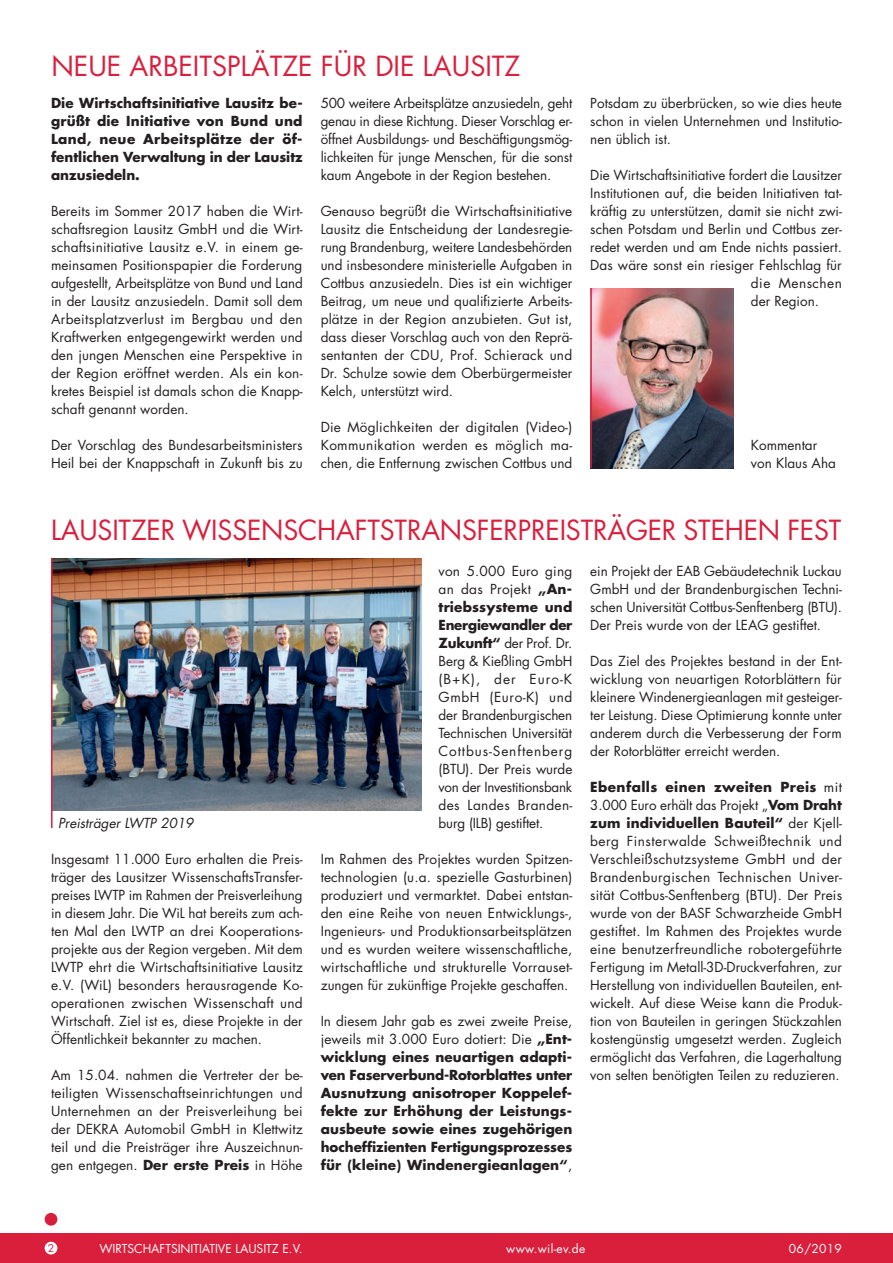
<style>
.page{position:relative;width:893px;height:1263px;background:#fff}
.page>*{position:absolute;margin:0;border:0;box-sizing:border-box;transform-origin:0 0}
.t1{font:27px "Futura";letter-spacing:-.005em;color:#da1f3d}
.t2{font:13.5px/18px "Futura";color:#231f20;text-align:justify}
.t3{font:700 13.5px/18px "Futura";color:#231f20;text-align:justify}
.t4{font:italic 13.5px "Futura";color:#231f20}
.t5{font:13.5px "Futura";letter-spacing:.035em;color:#231f20}
.t6{font:12px "Futura";color:#fff}
.t7{font:12px "Futura";letter-spacing:.025em;color:#fff}
.t8{font:10.5px "Futura";color:#da1f3d}
.s1{font-weight:700}
.s2{font-weight:400}
</style>
<div class="page">
<div style="left:0;top:1233px;width:893px;height:30px;background:#da1f3d"></div>
<div style="left:45px;top:1242px;width:12px;height:12px;background:#fff;border-radius:50%"></div>
<div style="left:45px;top:1213px;width:12px;height:13px;background:#da1f3d;border-radius:50%"></div>
<img style="left:592px;top:288px;width:142px;height:180px">
<hr style="left:590px;top:288px;width:2px;height:180px;background:#da1f3d">
<img style="left:53px;top:558px;width:369px;height:252px">
<hr style="left:51px;top:558px;width:2px;height:270px;background:#da1f3d">
<h1 class="t1" style="left:51px;top:49px;width:470px">NEUE ARBEITSPLÄTZE FÜR DIE LAUSITZ</h1>
<p class="t3" style="left:51px;top:94px;width:253px">Die Wirtschaftsinitiative Lausitz be&shy;grüßt die Initiative von Bund und Land, neue Arbeitsplätze der öf&shy;fentlichen Verwaltung in der Lausitz anzusiedeln.</p>
<p class="t2" style="left:51px;top:202px;width:253px">Bereits im Sommer 2017 haben die Wirt&shy;schaftsregion Lausitz GmbH und die Wirt&shy;schaftsinitiative Lausitz e.V. in einem ge&shy;meinsamen Positionspapier die Forderung aufgestellt, Arbeitsplätze von Bund und Land in der Lausitz anzusiedeln. Damit soll dem Arbeitsplatzverlust im Bergbau und den Kraftwerken entgegengewirkt werden und den jungen Menschen eine Perspektive in der Region eröffnet werden. Als ein kon&shy;kretes Beispiel ist damals schon die Knapp&shy;schaft genannt worden.</p>
<p class="t2" style="left:51px;top:436px;width:253px">Der Vorschlag des Bundesarbeitsministers<br>Heil bei der Knappschaft in Zukunft bis zu</p>
<p class="t2" style="left:321px;top:94px;width:253px">500 weitere Arbeitsplätze anzusiedeln, geht genau in diese Richtung. Dieser Vorschlag er&shy;öffnet Ausbildungs- und Beschäftigungsmög&shy;lichkeiten für junge Menschen, für die sonst kaum Angebote in der Region bestehen.</p>
<p class="t2" style="left:321px;top:202px;width:253px">Genauso begrüßt die Wirtschaftsinitiative Lausitz die Entscheidung der Landesregie&shy;rung Brandenburg, weitere Landesbehörden und insbesondere ministerielle Aufgaben in Cottbus anzusiedeln. Dies ist ein wichtiger Beitrag, um neue und qualifizierte Arbeits&shy;plätze in der Region anzubieten. Gut ist, dass dieser Vorschlag auch von den Reprä&shy;sentanten der CDU, Prof. Schierack und Dr. Schulze sowie dem Oberbürgermeister Kelch, unterstützt wird.</p>
<p class="t2" style="left:321px;top:418px;width:253px">Die Möglichkeiten der digitalen (Video-)<br>Kommunikation werden es möglich ma&shy;chen, die Entfernung zwischen Cottbus und</p>
<p class="t2" style="left:590px;top:94px;width:253px">Potsdam zu überbrücken, so wie dies heute schon in vielen Unternehmen und Institutio&shy;nen üblich ist.</p>
<p class="t2" style="left:590px;top:166px;width:253px">Die Wirtschaftsinitiative fordert die Lausitzer</p>
<p class="t2" style="left:590px;top:184px;width:253px">Institutionen auf, die beiden Initiativen tat-</p>
<p class="t2" style="left:590px;top:202px;width:253px">kräftig zu unterstützen, damit sie nicht zwi-</p>
<p class="t2" style="left:590px;top:220px;width:253px">schen Potsdam und Berlin und Cottbus zer-</p>
<p class="t2" style="left:590px;top:238px;width:253px">redet werden und am Ende nichts passiert.</p>
<p class="t2" style="left:590px;top:256px;width:253px">Das wäre sonst ein riesiger Fehlschlag für</p>
<p class="t5" style="left:751px;top:274px;width:93px">die Menschen</p>
<p class="t2" style="left:751px;top:292px;width:70px">der Region.</p>
<p class="t2" style="left:751px;top:436px;width:87px">Kommentar von Klaus Aha</p>
<h1 class="t1" style="left:51px;top:513px;width:792px">LAUSITZER WISSENSCHAFTSTRANSFERPREISTRÄGER STEHEN FEST</h1>
<p class="t4" style="left:58px;top:814px;width:137px">Preisträger LWTP 2019</p>
<p class="t2" style="left:51px;top:850px;width:253px">Insgesamt 11.000 Euro erhalten die Preis&shy;träger des Lausitzer WissenschaftsTransfer&shy;preises LWTP im Rahmen der Preisverleihung in diesem Jahr. Die WiL hat bereits zum ach&shy;ten Mal den LWTP an drei Kooperations&shy;projekte aus der Region vergeben. Mit dem LWTP ehrt die Wirtschaftsinitiative Lausitz e.V. (WiL) besonders herausragende Ko&shy;operationen zwischen Wissenschaft und Wirtschaft. Ziel ist es, diese Projekte in der Öffentlichkeit bekannter zu machen.</p>
<p class="t2" style="left:51px;top:1066px;width:253px">Am 15.04. nahmen die Vertreter der be&shy;teiligten Wissenschaftseinrichtungen und Unternehmen an der Preisverleihung bei der DEKRA Automobil GmbH in Klettwitz teil und die Preisträger ihre Auszeichnun&shy;gen entgegen. <span class="s1">Der erste Preis</span> in Höhe</p>
<p class="t2" style="left:439px;top:562px;width:135px">von 5.000 Euro ging an das Projekt <span class="s1">„An&shy;triebssysteme und Energiewandler der Zukunft“</span> der Prof. Dr.<br>Berg &amp; Kießling GmbH (B+K), der Euro-K GmbH (Euro-K) und der Brandenburgischen Technischen Universität Cottbus-Senftenberg (BTU). Der Preis wurde von der Investitionsbank des Landes Branden&shy;burg (ILB) gestiftet.</p>
<p class="t2" style="left:321px;top:850px;width:253px">Im Rahmen des Projektes wurden Spitzen&shy;technologien (u.a. spezielle Gasturbinen) produziert und vermarktet. Dabei entstan&shy;den eine Reihe von neuen Entwicklungs-, Ingenieurs- und Produktionsarbeitsplätzen und es wurden weitere wissenschaftliche, wirtschaftliche und strukturelle Vorrauset&shy;zungen für zukünftige Projekte geschaffen.</p>
<p class="t3" style="left:321px;top:1012px;width:253px"><span class="s2">In diesem Jahr gab es zwei zweite Preise, jeweils mit 3.000 Euro dotiert: Die</span> „Ent&shy;wicklung eines neuartigen adapti&shy;ven Faserverbund-Rotorblattes unter Ausnutzung anisotroper Koppelef&shy;fekte zur Erhöhung der Leistungs&shy;ausbeute sowie eines zugehörigen hocheffizienten Fertigungsprozesses für (kleine) Windenergieanlagen“<span class="s2">,</span></p>
<p class="t2" style="left:590px;top:562px;width:253px">ein Projekt der EAB Gebäudetechnik Luckau GmbH und der Brandenburgischen Techni&shy;schen Universität Cottbus-Senftenberg (BTU).<br>Der Preis wurde von der LEAG gestiftet.</p>
<p class="t2" style="left:590px;top:652px;width:253px">Das Ziel des Projektes bestand in der Ent&shy;wicklung von neuartigen Rotorblättern für kleinere Windenergieanlagen mit gesteiger&shy;ter Leistung. Diese Optimierung konnte unter anderem durch die Verbesserung der Form der Rotorblätter erreicht werden.</p>
<p class="t2" style="left:590px;top:778px;width:253px"><span class="s1">Ebenfalls einen zweiten Preis</span> mit 3.000 Euro erhält das Projekt „<span class="s1">Vom Draht zum individuellen Bauteil“</span> der Kjell&shy;berg Finsterwalde Schweißtechnik und Verschleißschutzsysteme GmbH und der Brandenburgischen Technischen Univer&shy;sität Cottbus-Senftenberg (BTU). Der Preis wurde von der BASF Schwarzheide GmbH gestiftet. Im Rahmen des Projektes wurde eine benutzerfreundliche robotergeführte Fertigung im Metall-3D-Druckverfahren, zur Herstellung von individuellen Bauteilen, ent&shy;wickelt. Auf diese Weise kann die Produk&shy;tion von Bauteilen in geringen Stückzahlen kostengünstig umgesetzt werden. Zugleich ermöglicht das Verfahren, die Lagerhaltung von selten benötigten Teilen zu reduzieren.</p>
<p class="t8" style="left:48px;top:1241px;width:8px">2</p>
<p class="t6" style="left:100px;top:1240px;width:205px">WIRTSCHAFTSINITIATIVE LAUSITZ E.V.</p>
<p class="t7" style="left:506px;top:1240px;width:81px">www.wil-ev.de</p>
<p class="t6" style="left:789px;top:1240px;width:54px">06/2019</p>
</div>
